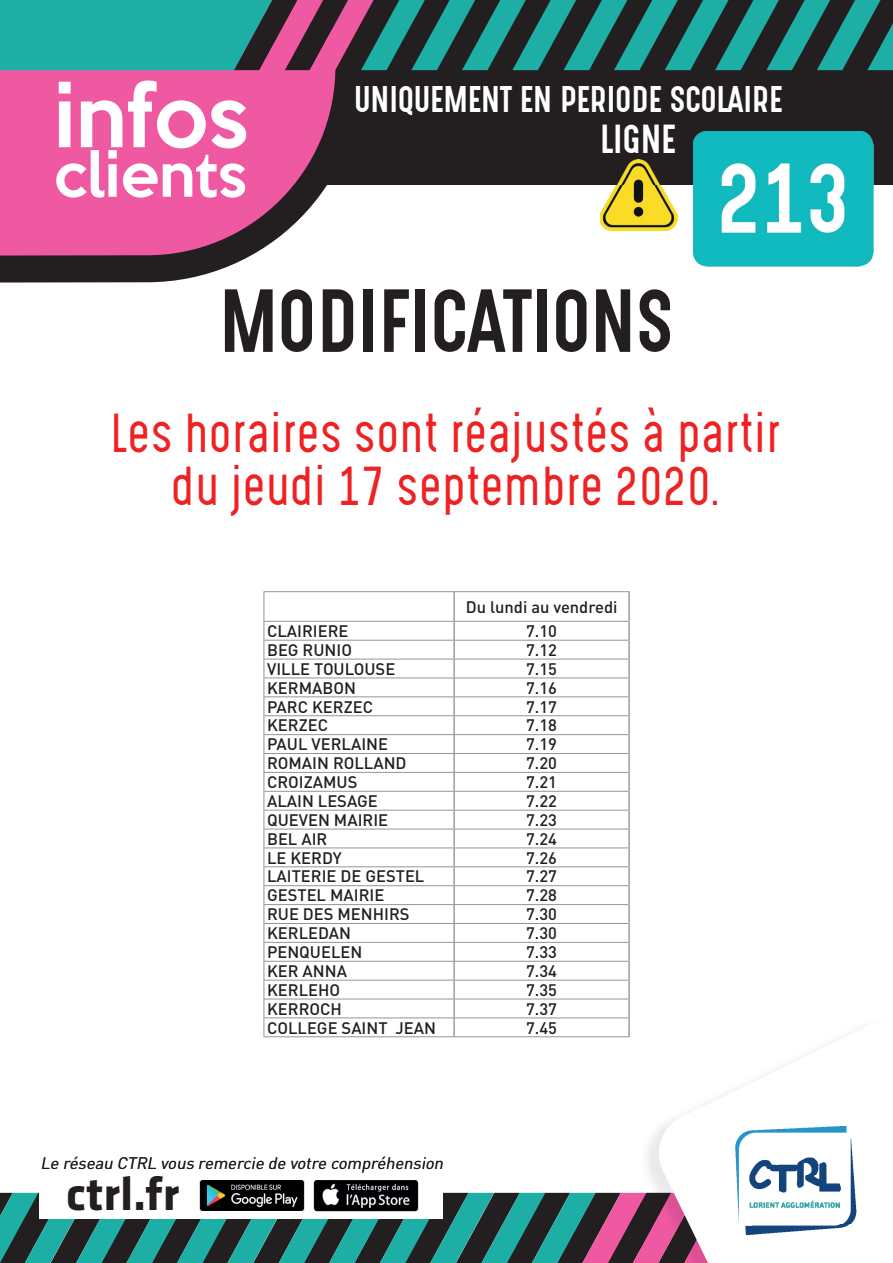
<style>
.page{position:relative;width:893px;height:1263px;background:#fff}
.page>*{position:absolute;margin:0;border:0;box-sizing:border-box;transform-origin:0 0}
.t1{font:500 79.05px "Keep Calm";color:#fff}
.t2{font:75.75px "Gotcha Gothic";color:#231f20}
.t3{font:500 56.25px "Keep Calm";color:#fff}
.t4{font:700 48.3px "Klavika";color:#231f20}
.t5{font:300 46.5px/52.5px "Gotcha Gothic";letter-spacing:-.01em;color:#ee2123;text-align:center}
.t6{font:34.35px "Gotcha Gothic";color:#fff}
.t7{font:31.5px "Gotcha Gothic";color:#fff}
.t8{font:500 16.5px "DIN Pro";color:#231f20}
.t9{font:italic 16.5px "DIN Pro";color:#231f20}
</style>
<div class="page">
<hr style="left:264px;top:591px;width:190px;height:1px;background:#939598">
<hr style="left:454px;top:591px;width:176px;height:1px;background:#939598">
<hr style="left:264px;top:621px;width:190px;height:1px;background:#939598">
<hr style="left:454px;top:621px;width:174px;height:1px;background:#939598">
<hr style="left:264px;top:640px;width:190px;height:1px;background:#939598">
<hr style="left:454px;top:640px;width:174px;height:1px;background:#939598">
<hr style="left:264px;top:659px;width:190px;height:1px;background:#939598">
<hr style="left:454px;top:659px;width:174px;height:1px;background:#939598">
<hr style="left:264px;top:678px;width:190px;height:1px;background:#939598">
<hr style="left:454px;top:678px;width:174px;height:1px;background:#939598">
<hr style="left:264px;top:696px;width:190px;height:1px;background:#939598">
<hr style="left:454px;top:696px;width:174px;height:1px;background:#939598">
<hr style="left:264px;top:715px;width:190px;height:1px;background:#939598">
<hr style="left:454px;top:715px;width:174px;height:1px;background:#939598">
<hr style="left:264px;top:734px;width:190px;height:1px;background:#939598">
<hr style="left:454px;top:734px;width:174px;height:1px;background:#939598">
<hr style="left:264px;top:753px;width:190px;height:1px;background:#939598">
<hr style="left:454px;top:753px;width:174px;height:1px;background:#939598">
<hr style="left:264px;top:772px;width:190px;height:1px;background:#939598">
<hr style="left:454px;top:772px;width:174px;height:1px;background:#939598">
<hr style="left:264px;top:791px;width:190px;height:1px;background:#939598">
<hr style="left:454px;top:791px;width:174px;height:1px;background:#939598">
<hr style="left:264px;top:810px;width:190px;height:1px;background:#939598">
<hr style="left:454px;top:810px;width:174px;height:1px;background:#939598">
<hr style="left:264px;top:829px;width:190px;height:1px;background:#939598">
<hr style="left:454px;top:829px;width:174px;height:1px;background:#939598">
<hr style="left:264px;top:847px;width:190px;height:1px;background:#939598">
<hr style="left:454px;top:847px;width:174px;height:1px;background:#939598">
<hr style="left:264px;top:866px;width:190px;height:1px;background:#939598">
<hr style="left:454px;top:866px;width:174px;height:1px;background:#939598">
<hr style="left:264px;top:885px;width:190px;height:1px;background:#939598">
<hr style="left:454px;top:885px;width:174px;height:1px;background:#939598">
<hr style="left:264px;top:904px;width:190px;height:1px;background:#939598">
<hr style="left:454px;top:904px;width:174px;height:1px;background:#939598">
<hr style="left:264px;top:923px;width:190px;height:1px;background:#939598">
<hr style="left:454px;top:923px;width:174px;height:1px;background:#939598">
<hr style="left:264px;top:942px;width:190px;height:1px;background:#939598">
<hr style="left:454px;top:942px;width:174px;height:1px;background:#939598">
<hr style="left:264px;top:961px;width:190px;height:1px;background:#939598">
<hr style="left:454px;top:961px;width:174px;height:1px;background:#939598">
<hr style="left:264px;top:980px;width:190px;height:1px;background:#939598">
<hr style="left:454px;top:980px;width:174px;height:1px;background:#939598">
<hr style="left:264px;top:999px;width:190px;height:1px;background:#939598">
<hr style="left:454px;top:999px;width:174px;height:1px;background:#939598">
<hr style="left:264px;top:1017px;width:190px;height:1px;background:#939598">
<svg style="left:264px;top:592px;width:1px;height:444px"></svg>
<hr style="left:454px;top:1017px;width:174px;height:1px;background:#939598">
<hr style="left:264px;top:1036px;width:190px;height:1px;background:#939598">
<hr style="left:454px;top:1036px;width:176px;height:1px;background:#939598">
<hr style="left:453px;top:592px;width:2px;height:29px;background:#939598">
<hr style="left:628px;top:592px;width:2px;height:29px;background:#939598">
<svg style="left:453px;top:622px;width:2px;height:414px"></svg>
<svg style="left:628px;top:621px;width:2px;height:415px"></svg>
<div style="left:218px;top:0;width:675px;height:185px;background:#231f20"></div>
<svg style="left:0;top:1193px;width:640px;height:70px;background:#2b6464"></svg>
<img style="left:640px;top:1193px;width:13px;height:70px">
<svg style="left:653px;top:1029px;width:207px;height:234px"></svg>
<img style="left:736px;top:1126px;width:120px;height:109px">
<svg style="left:0;top:70px;width:376px;height:213px"></svg>
<svg style="left:0;top:0;width:893px;height:70px"></svg>
<img style="left:693px;top:131px;width:180px;height:135px">
<img style="left:600px;top:160px;width:78px;height:70px">
<div style="left:39px;top:1174px;width:404px;height:45px;background:#fff"></div>
<img style="left:199px;top:1180px;width:105px;height:31px">
<img style="left:313px;top:1180px;width:105px;height:31px">
<h1 class="t1" style="left:54px;top:47px;width:196px">infos</h1>
<h3 class="t3" style="left:54px;top:126px;width:194px">clients</h3>
<h3 class="t7" style="left:354px;top:75px;width:430px">UNIQUEMENT EN PERIODE SCOLAIRE</h3>
<h3 class="t6" style="left:600px;top:113px;width:77px">LIGNE</h3>
<h2 class="t2" style="left:219px;top:264px;width:456px">MODIFICATIONS</h2>
<h3 class="t5" style="left:111px;top:407px;width:673px">Les horaires sont réajustés à partir du jeudi 17 septembre 2020.</h3>
<p class="t8" style="left:466px;top:596px;width:153px">Du lundi au vendredi</p>
<p class="t8" style="left:267px;top:620px;width:83px">CLAIRIERE</p>
<p class="t8" style="left:526px;top:620px;width:32px">7.10</p>
<p class="t8" style="left:267px;top:639px;width:86px">BEG RUNIO</p>
<p class="t8" style="left:526px;top:639px;width:32px">7.12</p>
<p class="t8" style="left:267px;top:658px;width:130px">VILLE TOULOUSE</p>
<p class="t8" style="left:526px;top:658px;width:32px">7.15</p>
<p class="t8" style="left:267px;top:676px;width:90px">KERMABON</p>
<p class="t8" style="left:526px;top:676px;width:32px">7.16</p>
<p class="t8" style="left:267px;top:695px;width:108px">PARC KERZEC</p>
<p class="t8" style="left:526px;top:695px;width:32px">7.17</p>
<p class="t8" style="left:267px;top:714px;width:63px">KERZEC</p>
<p class="t8" style="left:526px;top:714px;width:32px">7.18</p>
<p class="t8" style="left:267px;top:733px;width:122px">PAUL VERLAINE</p>
<p class="t8" style="left:526px;top:733px;width:32px">7.19</p>
<p class="t8" style="left:267px;top:752px;width:141px">ROMAIN ROLLAND</p>
<p class="t8" style="left:526px;top:752px;width:32px">7.20</p>
<p class="t8" style="left:267px;top:771px;width:92px">CROIZAMUS</p>
<p class="t8" style="left:526px;top:771px;width:32px">7.21</p>
<p class="t8" style="left:267px;top:790px;width:112px">ALAIN LESAGE</p>
<p class="t8" style="left:526px;top:790px;width:32px">7.22</p>
<p class="t8" style="left:267px;top:809px;width:123px">QUEVEN MAIRIE</p>
<p class="t8" style="left:526px;top:809px;width:32px">7.23</p>
<p class="t8" style="left:267px;top:827px;width:62px">BEL AIR</p>
<p class="t8" style="left:526px;top:827px;width:32px">7.24</p>
<p class="t8" style="left:267px;top:846px;width:76px">LE KERDY</p>
<p class="t8" style="left:526px;top:846px;width:32px">7.26</p>
<p class="t8" style="left:267px;top:865px;width:159px">LAITERIE DE GESTEL</p>
<p class="t8" style="left:526px;top:865px;width:32px">7.27</p>
<p class="t8" style="left:267px;top:884px;width:119px">GESTEL MAIRIE</p>
<p class="t8" style="left:526px;top:884px;width:32px">7.28</p>
<p class="t8" style="left:267px;top:903px;width:144px">RUE DES MENHIRS</p>
<p class="t8" style="left:526px;top:903px;width:32px">7.30</p>
<p class="t8" style="left:267px;top:922px;width:86px">KERLEDAN</p>
<p class="t8" style="left:526px;top:922px;width:32px">7.30</p>
<p class="t8" style="left:267px;top:941px;width:97px">PENQUELEN</p>
<p class="t8" style="left:526px;top:941px;width:32px">7.33</p>
<p class="t8" style="left:267px;top:960px;width:82px">KER ANNA</p>
<p class="t8" style="left:526px;top:960px;width:32px">7.34</p>
<p class="t8" style="left:267px;top:978px;width:75px">KERLEHO</p>
<p class="t8" style="left:526px;top:978px;width:32px">7.35</p>
<p class="t8" style="left:267px;top:997px;width:76px">KERROCH</p>
<p class="t8" style="left:526px;top:997px;width:32px">7.37</p>
<p class="t8" style="left:267px;top:1016px;width:171px">COLLEGE SAINT JEAN</p>
<p class="t8" style="left:526px;top:1016px;width:32px">7.45</p>
<p class="t9" style="left:40px;top:1152px;width:408px">Le réseau CTRL vous remercie de votre compréhension</p>
<h3 class="t4" style="left:66px;top:1167px;width:115px">ctrl.fr</h3>
</div>
